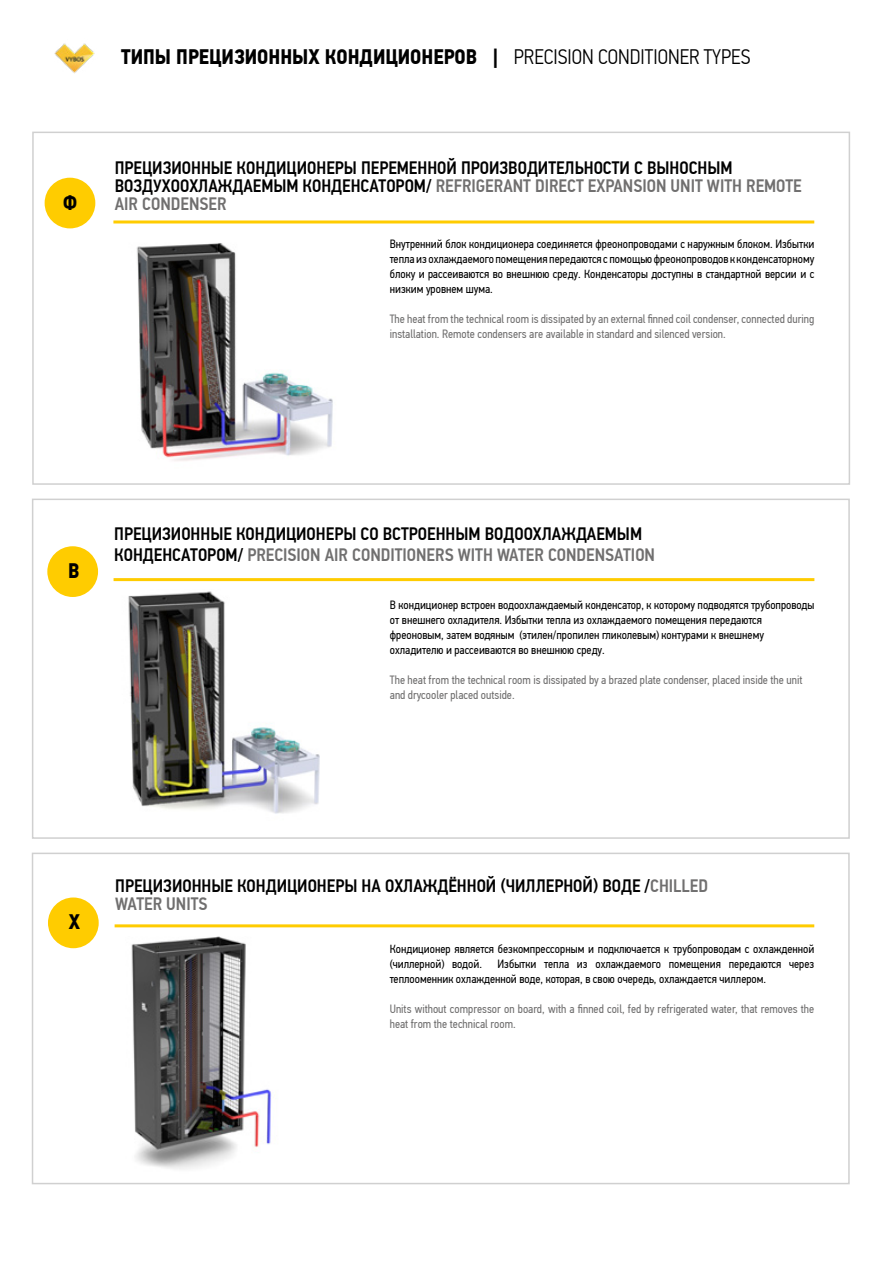
<style>
.page{position:relative;width:893px;height:1263px;background:#fff}
.page>*{position:absolute;margin:0;border:0;box-sizing:border-box;transform-origin:0 0}
.t1{font:700 21px "PF Din Text Cond Pro";color:#000}
.t2{font:500 18px/18px "PF Din Text Cond Pro";color:#000}
.t3{font:12px/15px "PF Din Text Cond Pro";color:#000}
.t4{font:12px/15px "PF Din Text Cond Pro";color:#706f6f}
.s1{font-weight:300}
.s2{color:#706f6f}
</style>
<div class="page">
<img style="left:93px;top:924px;width:215px;height:245px">
<img style="left:128px;top:591px;width:192px;height:223px">
<div style="left:32px;top:853px;width:818px;height:331px;border:2px solid #d0d0d0"></div>
<div style="left:32px;top:132px;width:818px;height:353px;border:2px solid #d0d0d0"></div>
<img style="left:54px;top:43px;width:41px;height:31px">
<hr style="left:113px;top:220px;width:701px;height:3px;background:#fc0">
<div style="left:45px;top:178px;width:50px;height:50px;background:#fc0;border-radius:50%"></div>
<hr style="left:115px;top:924px;width:699px;height:3px;background:#fc0">
<div style="left:48px;top:897px;width:51px;height:51px;background:#fc0;border-radius:50%"></div>
<img style="left:136px;top:243px;width:197px;height:218px">
<div style="left:32px;top:499px;width:818px;height:340px;border:2px solid #d0d0d0"></div>
<hr style="left:114px;top:578px;width:700px;height:3px;background:#fc0">
<div style="left:47px;top:546px;width:51px;height:51px;background:#fc0;border-radius:50%"></div>
<h1 class="t1" style="left:63px;top:190px;width:16px">Ф</h1>
<h1 class="t1" style="left:121px;top:44px;width:631px">ТИПЫ ПРЕЦИЗИОННЫХ КОНДИЦИОНЕРОВ | <span class="s1">PRECISION CONDITIONER TYPES</span></h1>
<h2 class="t2" style="left:115px;top:159px;width:688px">ПРЕЦИЗИОННЫЕ КОНДИЦИОНЕРЫ ПЕРЕМЕННОЙ ПРОИЗВОДИТЕЛЬНОСТИ С ВЫНОСНЫМ<br>ВОЗДУХООХЛАЖДАЕМЫМ КОНДЕНСАТОРОМ/ <span class="s2">REFRIGERANT DIRECT EXPANSION UNIT WITH REMOTE<br>AIR CONDENSER</span></h2>
<p class="t3" style="left:390px;top:236px;width:426px;text-align:justify">Внутренний блок кондиционера соединяется фреонопроводами с наружным блоком. Избытки тепла из охлаждаемого помещения передаются с помощью фреонопроводов к конденсаторному блоку и рассеиваются во внешнюю среду. Конденсаторы доступны в стандартной версии и с низким уровнем шума.</p>
<p class="t4" style="left:390px;top:311px;width:426px">The heat from the technical room is dissipated by an external finned coil condenser, connected during installation. Remote condensers are available in standard and silenced version.</p>
<h1 class="t1" style="left:68px;top:558px;width:13px">В</h1>
<h2 class="t2" style="left:114px;top:523px;width:542px;line-height:21px">ПРЕЦИЗИОННЫЕ КОНДИЦИОНЕРЫ СО ВСТРОЕННЫМ ВОДООХЛАЖДАЕМЫМ<br>КОНДЕНСАТОРОМ/ <span class="s2">PRECISION AIR CONDITIONERS WITH WATER CONDENSATION</span></h2>
<p class="t3" style="left:390px;top:598px;width:426px">В кондиционер встроен водоохлаждаемый конденсатор, к которому подводятся трубопроводы от внешнего охладителя. Избытки тепла из охлаждаемого помещения передаются фреоновым, затем водяным (этилен/пропилен гликолевым) контурами к внешнему охладителю и рассеиваются во внешнюю среду.</p>
<p class="t4" style="left:390px;top:673px;width:414px">The heat from the technical room is dissipated by a brazed plate condenser, placed inside the unit and drycooler placed outside.</p>
<h1 class="t1" style="left:69px;top:909px;width:13px">Х</h1>
<h2 class="t2" style="left:115px;top:877px;width:594px">ПРЕЦИЗИОННЫЕ КОНДИЦИОНЕРЫ НА ОХЛАЖДЁННОЙ (ЧИЛЛЕРНОЙ) ВОДЕ /<span class="s2">СHILLED<br>WATER UNITS</span></h2>
<p class="t3" style="left:390px;top:941px;width:426px">Кондиционер является безкомпрессорным и подключается к трубопроводам с охлажденной (чиллерной) водой.</p>
<p class="t3" style="left:390px;top:956px;width:426px;text-indent:108px">Избытки тепла из охлаждаемого помещения передаются через теплооменник охлажденной воде, которая, в свою очередь, охлаждается чиллером.</p>
<p class="t4" style="left:390px;top:1001px;width:426px">Units without compressor on board, with a finned coil, fed by refrigerated water, that removes the heat from the technical room.</p>
</div>
